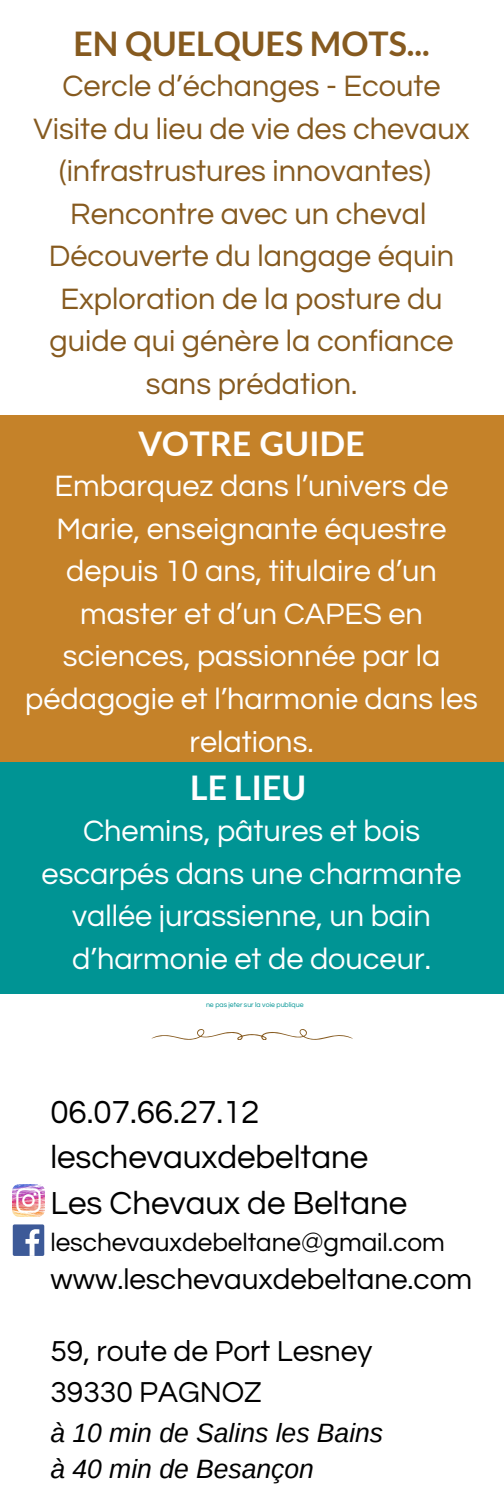
<style>
.page{position:relative;width:504px;height:1512px;background:#fff}
.page>*{position:absolute;margin:0;border:0;box-sizing:border-box;transform-origin:0 0}
.t1{font:700 33.95px "Lato";color:#865a1f}
.t2{font:700 33.95px "Lato";color:#fff}
.t3{font:33.25px/45.1px "Questrial";color:#000}
.t4{font:30.8px/42.7px "Questrial";color:#fff;text-align:center}
.t5{font:30.8px/42.7px "Questrial";color:#865a1f;text-align:center}
.t6{font:30.1px/41.6px "Questrial";color:#000}
.t7{font:29.75px "Questrial";color:#000}
.t8{font:italic 26.6px/36.1px "Arimo";color:#000}
.t9{font:26.25px "Questrial";color:#000}
.t10{font:7px "Questrial";color:#009494}
</style>
<div class="page">
<div style="left:0;top:415px;width:504px;height:353px;background:#c58229"></div>
<div style="left:13px;top:1224px;width:31px;height:32px;background:#3d5a98;border-radius:2px"></div>
<svg style="left:25px;top:1229px;width:14px;height:27px"></svg>
<img style="left:13px;top:1185px;width:31px;height:31px">
<svg style="left:151px;top:1029px;width:202px;height:10px"></svg>
<div style="left:0;top:762px;width:504px;height:232px;background:#009494"></div>
<p class="t1" style="left:73px;top:22px;width:358px">EN QUELQUES MOTS...</p>
<p class="t5" style="left:34px;top:65px;width:438px">Cercle d’échanges - Ecoute<br>Visite du lieu de vie des chevaux (infrastrustures innovantes)<br>Rencontre avec un cheval<br>Découverte du langage équin<br>Exploration de la posture du guide qui génère la confiance sans prédation.</p>
<p class="t2" style="left:138px;top:422px;width:228px">VOTRE GUIDE</p>
<p class="t4" style="left:25px;top:466px;width:454px">Embarquez dans l’univers de<br>Marie, enseignante équestre depuis 10 ans, titulaire d’un master et d’un CAPES en sciences, passionnée par la pédagogie et l’harmonie dans les relations.</p>
<p class="t2" style="left:190px;top:767px;width:118px">LE LIEU</p>
<p class="t4" style="left:42px;top:810px;width:421px">Chemins, pâtures et bois escarpés dans une charmante vallée jurassienne, un bain d’harmonie et de douceur.</p>
<p class="t10" style="left:206px;top:1001px;width:99px">ne pas jeter sur la voie publique</p>
<h1 class="t3" style="left:50px;top:1090px;width:359px">06.07.66.27.12 leschevauxdebeltane<br>Les Chevaux de Beltane</h1>
<h1 class="t9" style="left:50px;top:1230px;width:396px">leschevauxdebeltane@gmail.com</h1>
<h1 class="t7" style="left:50px;top:1265px;width:423px">www.leschevauxdebeltane.com</h1>
<p class="t6" style="left:50px;top:1331px;width:324px">59, route de Port Lesney<br>39330 PAGNOZ</p>
<p class="t8" style="left:50px;top:1415px;width:334px">à 10 min de Salins les Bains à 40 min de Besançon</p>
</div>
